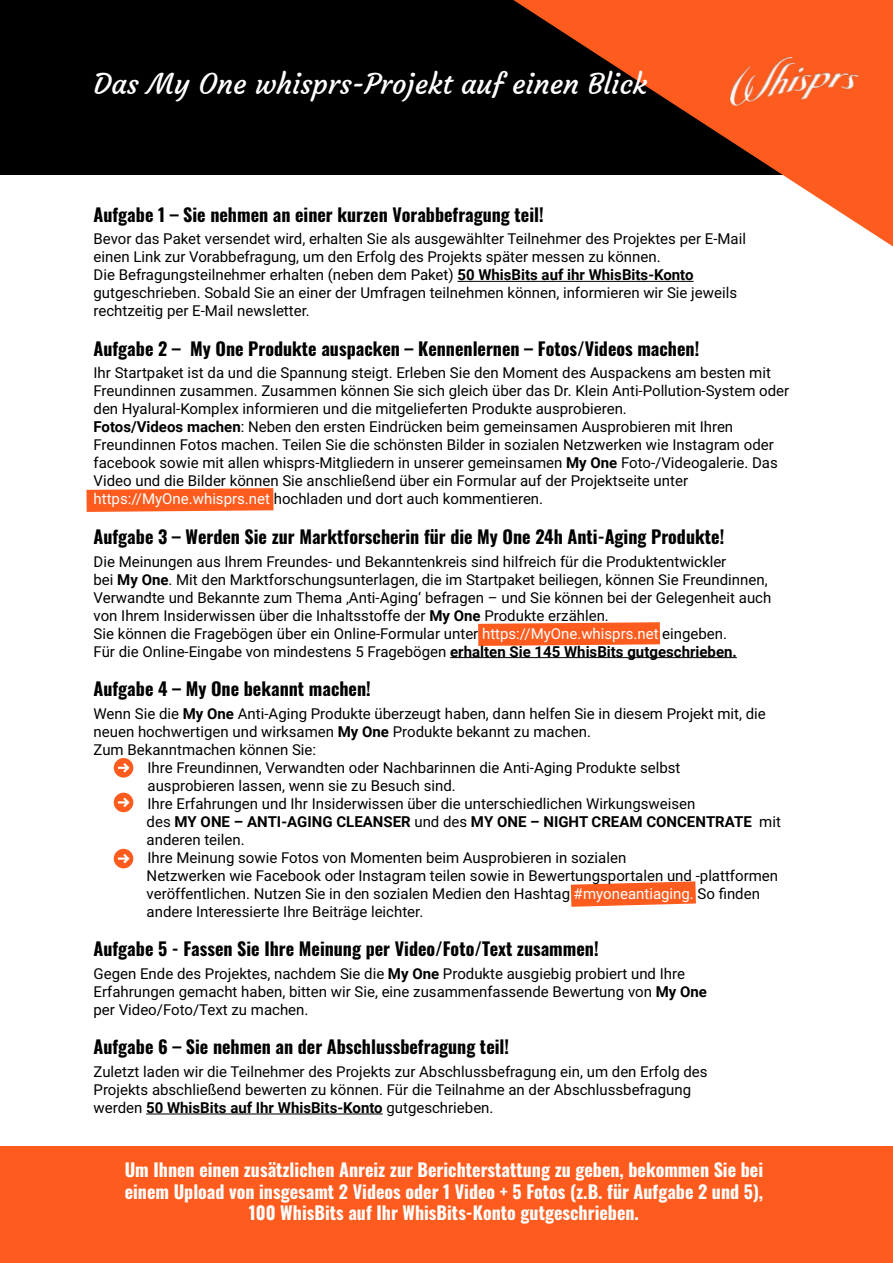
<style>
.page{position:relative;width:893px;height:1263px;background:#fff}
.page>*{position:absolute;margin:0;border:0;box-sizing:border-box;transform-origin:0 0}
.t1{font:28.5px "Courgette";color:#fff}
.t2{font:700 18px "Oswald";color:#000}
.t3{font:700 18px/21.6px "Oswald";color:#fff;text-align:center}
.t4{font:15px/18px "Roboto";color:#000}
.s1{font-weight:700}
.s2{color:#fff}
</style>
<div class="page">
<svg style="left:571px;top:881px;width:125px;height:26px;background:#fe7441"></svg>
<svg style="left:478px;top:622px;width:182px;height:24px;background:#fe6830"></svg>
<svg style="left:86px;top:488px;width:187px;height:24px;background:#fe6931"></svg>
<div style="left:0;top:0;width:893px;height:174px;background:#000"></div>
<svg style="left:513px;top:0;width:380px;height:246px;fill:#fe5c1f"></svg>
<div style="left:0;top:1146px;width:893px;height:117px;background:#fe5c1f"></div>
<hr style="left:457px;top:281px;width:237px;height:1px;background:#000">
<hr style="left:450px;top:657px;width:287px;height:1px;background:#000">
<hr style="left:146px;top:1113px;width:237px;height:1px;background:#000">
<img style="left:731px;top:57px;width:127px;height:49px">
<svg style="left:114px;top:758px;width:19px;height:19px"></svg>
<svg style="left:114px;top:793px;width:19px;height:19px"></svg>
<svg style="left:114px;top:849px;width:19px;height:19px"></svg>
<h1 class="t1" style="left:94px;top:66px;width:555px">Das My One whisprs-Projekt auf einen Blick</h1>
<p class="t2" style="left:94px;top:205px;width:452px">Aufgabe 1 – Sie nehmen an einer kurzen Vorabbefragung teil!</p>
<p class="t4" style="left:94px;top:229px;width:654px">Bevor das Paket versendet wird, erhalten Sie als ausgewählter Teilnehmer des Projektes per E-Mail einen Link zur Vorabbefragung, um den Erfolg des Projekts später messen zu können.<br>Die Befragungsteilnehmer erhalten (neben dem Paket) <span class="s1">50 WhisBits auf ihr WhisBits-Konto </span>gutgeschrieben. Sobald Sie an einer der Umfragen teilnehmen können, informieren wir Sie jeweils rechtzeitig per E-Mail newsletter.</p>
<p class="t2" style="left:94px;top:339px;width:607px">Aufgabe 2 – My One Produkte auspacken – Kennenlernen – Fotos/Videos machen!</p>
<p class="t4" style="left:94px;top:363px;width:697px">Ihr Startpaket ist da und die Spannung steigt. Erleben Sie den Moment des Auspackens am besten mit Freundinnen zusammen. Zusammen können Sie sich gleich über das Dr. Klein Anti-Pollution-System oder den Hyalural-Komplex informieren und die mitgelieferten Produkte ausprobieren.<br><span class="s1">Fotos/Videos machen</span>: Neben den ersten Eindrücken beim gemeinsamen Ausprobieren mit Ihren Freundinnen Fotos machen. Teilen Sie die schönsten Bilder in sozialen Netzwerken wie Instagram oder facebook sowie mit allen whisprs-Mitgliedern in unserer gemeinsamen <span class="s1">My One</span> Foto-/Videogalerie. Das Video und die Bilder können Sie anschließend über ein Formular auf der Projektseite unter <span class="s2">https://MyOne.whisprs.net</span> hochladen und dort auch kommentieren.</p>
<p class="t2" style="left:94px;top:527px;width:632px">Aufgabe 3 – Werden Sie zur Marktforscherin für die My One 24h Anti-Aging Produkte!</p>
<p class="t4" style="left:94px;top:552px;width:679px">Die Meinungen aus Ihrem Freundes- und Bekanntenkreis sind hilfreich für die Produktentwickler<br>bei <span class="s1">My One</span>. Mit den Marktforschungsunterlagen, die im Startpaket beiliegen, können Sie Freundinnen, Verwandte und Bekannte zum Thema ‚Anti-Aging‘ befragen – und Sie können bei der Gelegenheit auch von Ihrem Insiderwissen über die Inhaltsstoffe der <span class="s1">My One</span> Produkte erzählen.<br>Sie können die Fragebögen über ein Online-Formular unter <span class="s2">https://MyOne.whisprs.net</span> eingeben.<br>Für die Online-Eingabe von mindestens 5 Fragebögen <span class="s1">erhalten Sie 145 WhisBits gutgeschrieben.</span></p>
<p class="t2" style="left:94px;top:679px;width:279px">Aufgabe 4 – My One bekannt machen!</p>
<p class="t4" style="left:94px;top:704px;width:674px">Wenn Sie die <span class="s1">My One</span> Anti-Aging Produkte überzeugt haben, dann helfen Sie in diesem Projekt mit, die neuen hochwertigen und wirksamen <span class="s1">My One</span> Produkte bekannt zu machen.<br>Zum Bekanntmachen können Sie:</p>
<p class="t4" style="left:148px;top:758px;width:534px;text-indent:-27px">• Ihre Freundinnen, Verwandten oder Nachbarinnen die Anti-Aging Produkte selbst ausprobieren lassen, wenn sie zu Besuch sind.</p>
<p class="t4" style="left:147px;top:794px;width:636px;text-indent:-26px">• Ihre Erfahrungen und Ihr Insiderwissen über die unterschiedlichen Wirkungsweisen<br>des <span class="s1">MY ONE – ANTI-AGING CLEANSER</span> und des <span class="s1">MY ONE – NIGHT CREAM CONCENTRATE</span> mit anderen teilen.</p>
<p class="t4" style="left:147px;top:848px;width:633px;text-indent:-26px">• Ihre Meinung sowie Fotos von Momenten beim Ausprobieren in sozialen<br>Netzwerken wie Facebook oder Instagram teilen sowie in Bewertungsportalen und -plattformen veröffentlichen. Nutzen Sie in den sozialen Medien den Hashtag <span class="s2">#myoneantiaging.</span> So finden andere Interessierte Ihre Beiträge leichter.</p>
<p class="t2" style="left:94px;top:939px;width:507px">Aufgabe 5 - Fassen Sie Ihre Meinung per Video/Foto/Text zusammen!</p>
<p class="t4" style="left:94px;top:964px;width:615px">Gegen Ende des Projektes, nachdem Sie die <span class="s1">My One</span> Produkte ausgiebig probiert und Ihre<br>Erfahrungen gemacht haben, bitten wir Sie, eine zusammenfassende Bewertung von <span class="s1">My One </span>per Video/Foto/Text zu machen.</p>
<p class="t2" style="left:94px;top:1038px;width:417px">Aufgabe 6 – Sie nehmen an der Abschlussbefragung teil!</p>
<p class="t4" style="left:94px;top:1062px;width:616px">Zuletzt laden wir die Teilnehmer des Projekts zur Abschlussbefragung ein, um den Erfolg des<br>Projekts abschließend bewerten zu können. Für die Teilnahme an der Abschlussbefragung werden <span class="s1">50 WhisBits auf Ihr WhisBits-Konto</span> gutgeschrieben.</p>
<p class="t3" style="left:125px;top:1160px;width:640px">Um Ihnen einen zusätzlichen Anreiz zur Berichterstattung zu geben, bekommen Sie bei einem Upload von insgesamt 2 Videos oder 1 Video + 5 Fotos (z.B. für Aufgabe 2 und 5),<br>100 WhisBits auf Ihr WhisBits-Konto gutgeschrieben.</p>
</div>
